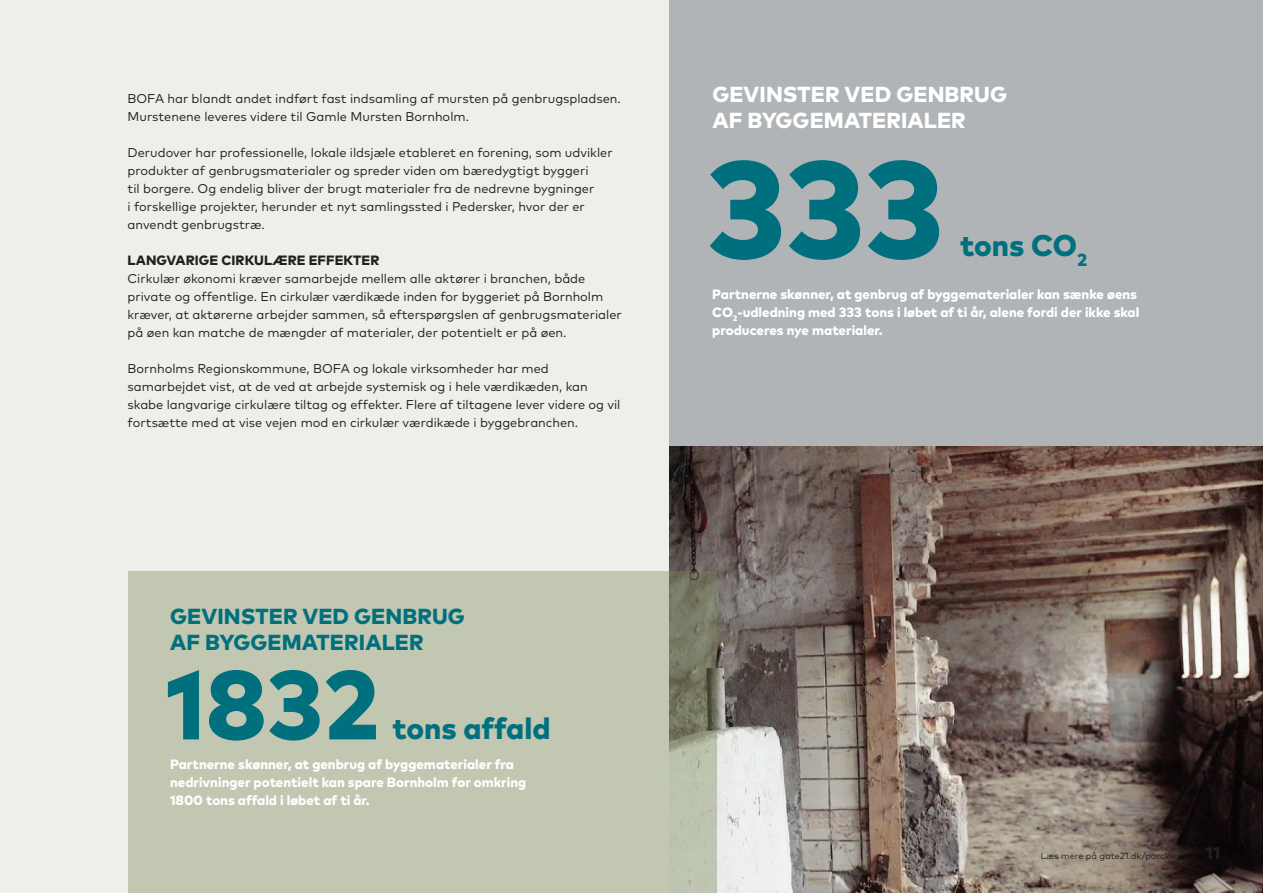
<style>
.page{position:relative;width:1263px;height:893px;background:#fff}
.page>*{position:absolute;margin:0;border:0;box-sizing:border-box;transform-origin:0 0}
.FAKTA_rubrik_grøn{font:800 137.7px "Mark Pro";color:#01707e}
.FAKTA_rubrik_grøn-2{font:800 97.5px "Mark Pro";color:#01707e}
.FAKTA_underrubrik_NE{font:800 30px "Mark Pro";color:#01707e}
.FAKTA_rubrik_NEG{font:800 21.75px/25.5px "Mark Pro";letter-spacing:.005em;color:#fff}
.FAKTA_rubrik_grøn-3{font:800 21.75px/25.5px "Mark Pro";letter-spacing:.005em;color:#01707e}
.t1{font:800 18px "Mark Pro";color:#231f20}
.Fakta_brød_FED_neg{font:800 13.5px/18px "Mark Pro";color:#fff}
.mellem{font:800 13.5px "Mark Pro";letter-spacing:.005em;color:#231f20}
.Brød{font:12.75px/18px "Mark Pro";color:#231f20}
.t2{font:9px "Mark Pro";color:#231f20}
</style>
<div class="page">
<div style="left:0;top:0;width:670px;height:893px;background:#eeefe8"></div>
<div style="left:670px;top:0;width:593px;height:446px;background:#b0b4b7"></div>
<img style="left:670px;top:446px;width:593px;height:447px">
<div style="left:128px;top:571px;width:588px;height:322px;background:#c1c7b0"></div>
<p class="Brød" style="left:128px;top:89px;width:495px">BOFA har blandt andet indført fast indsamling af mursten på genbrugspladsen.<br>Murstenene leveres videre til Gamle Mursten Bornholm.</p>
<p class="Brød" style="left:128px;top:143px;width:487px">Derudover har professionelle, lokale ildsjæle etableret en forening, som udvikler produkter af genbrugsmaterialer og spreder viden om bæredygtigt byggeri<br>til borgere. Og endelig bliver der brugt materialer fra de nedrevne bygninger<br>i forskellige projekter, herunder et nyt samlingssted i Pedersker, hvor der er anvendt genbrugstræ.</p>
<p class="mellem" style="left:128px;top:250px;width:253px">LANGVARIGE CIRKULÆRE EFFEKTER</p>
<p class="Brød" style="left:128px;top:269px;width:496px">Cirkulær økonomi kræver samarbejde mellem alle aktører i branchen, både private og offentlige. En cirkulær værdikæde inden for byggeriet på Bornholm kræver, at aktørerne arbejder sammen, så efterspørgslen af genbrugsmaterialer på øen kan matche de mængder af materialer, der potentielt er på øen.</p>
<p class="Brød" style="left:128px;top:359px;width:494px">Bornholms Regionskommune, BOFA og lokale virksomheder har med samarbejdet vist, at de ved at arbejde systemisk og i hele værdikæden, kan skabe langvarige cirkulære tiltag og effekter. Flere af tiltagene lever videre og vil fortsætte med at vise vejen mod en cirkulær værdikæde i byggebranchen.</p>
<p class="FAKTA_rubrik_grøn-3" style="left:170px;top:602px;width:296px">GEVINSTER VED GENBRUG<br>AF BYGGEMATERIALER</p>
<p class="FAKTA_rubrik_grøn-2" style="left:166px;top:630px;width:214px">1832</p>
<p class="FAKTA_underrubrik_NE" style="left:392px;top:705px;width:159px">tons affald</p>
<p class="Fakta_brød_FED_neg" style="left:170px;top:754px;width:358px">Partnerne skønner, at genbrug af byggematerialer fra nedrivninger potentielt kan spare Bornholm for omkring<br>1800 tons affald i løbet af ti år.</p>
<p class="FAKTA_rubrik_NEG" style="left:712px;top:80px;width:296px">GEVINSTER VED GENBRUG<br>AF BYGGEMATERIALER</p>
<p class="FAKTA_rubrik_grøn" style="left:707px;top:104px;width:239px">333</p>
<p class="FAKTA_underrubrik_NE" style="left:960px;top:223px;width:128px">tons CO<sub>2</sub></p>
<p class="Fakta_brød_FED_neg" style="left:712px;top:284px;width:429px">Partnerne skønner, at genbrug af byggematerialer kan sænke øens<br>CO<sub>2</sub>-udledning med 333 tons i løbet af ti år, alene fordi der ikke skal produceres nye materialer.</p>
<p class="t2" style="left:1041px;top:849px;width:130px">Læs mere på gate21.dk/parck</p>
<h3 class="t1" style="left:1206px;top:839px;width:16px">11</h3>
</div>
